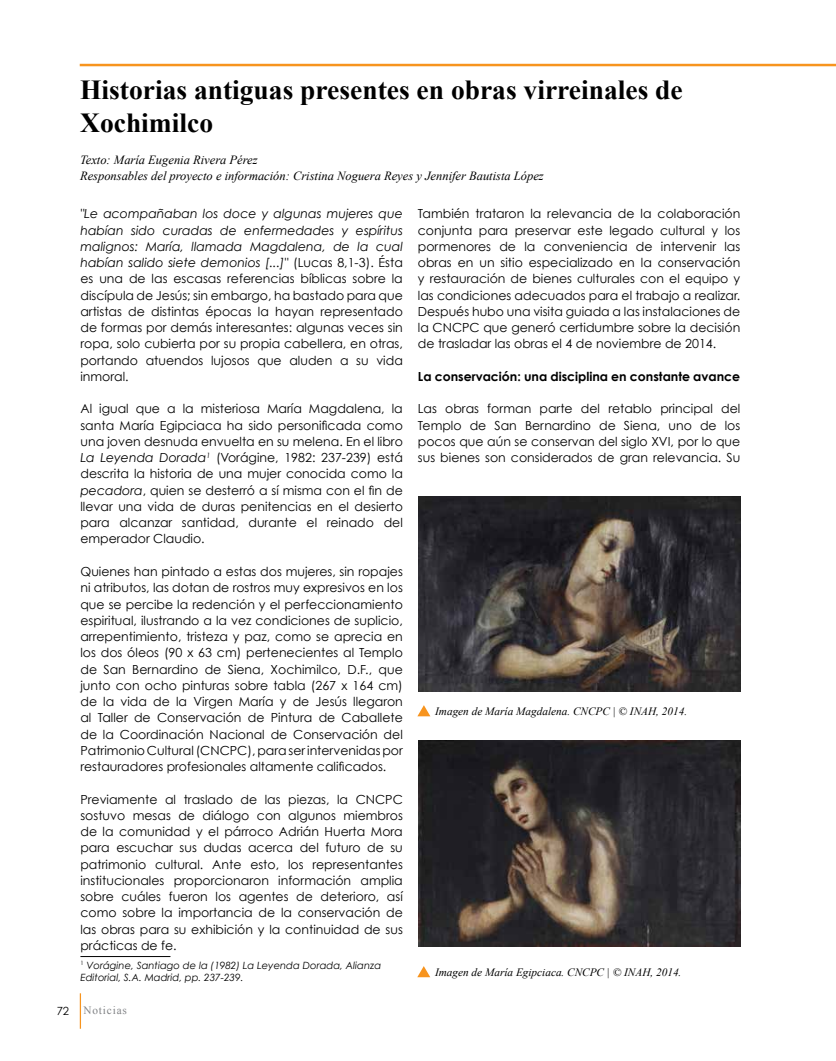
<style>
.page{position:relative;width:836px;height:1061px;background:#fff}
.page>*{position:absolute;margin:0;border:0;box-sizing:border-box;transform-origin:0 0}
.t1{font:700 27.5px/32.5px "Times New Roman";color:#000}
.t2{font:12.5px/16.2px "Century Gothic";color:#000;text-align:justify}
.t3{font:italic 12.5px/16.2px "Times New Roman";color:#000}
.t4{font:700 12.5px "Century Gothic";color:#000}
.t5{font:italic 11.25px "Times New Roman";color:#000}
.t6{font:11.25px "Times New Roman";letter-spacing:.075em;color:#808285}
.t7{font:11.25px "Century Gothic";color:#000}
.t8{font:italic 10px/12px "Century Gothic";color:#000}
.s1{font-style:italic}
</style>
<div class="page">
<hr style="left:80px;top:993px;width:1px;height:36px;background:#f7941e">
<hr style="left:80px;top:64px;width:756px;height:2px;background:#f7941e">
<hr style="left:80px;top:956px;width:90px;height:1px;background:#000">
<img style="left:419px;top:496px;width:322px;height:195px">
<svg style="left:417px;top:705px;width:13px;height:11px"></svg>
<img style="left:418px;top:740px;width:323px;height:207px">
<svg style="left:417px;top:966px;width:13px;height:11px"></svg>
<h1 class="t1" style="left:80px;top:73px;width:604px">Historias antiguas presentes en obras virreinales de<br>Xochimilco</h1>
<p class="t3" style="left:80px;top:151px;width:465px">Texto: María Eugenia Rivera Pérez<br>Responsables del proyecto e información: Cristina Noguera Reyes y Jennifer Bautista López</p>
<p class="t2" style="left:80px;top:206px;width:324px"><span class="s1">"Le acompañaban los doce y algunas mujeres que habían sido curadas de enfermedades y espíritus malignos: María, llamada Magdalena, de la cual habían salido siete demonios [...]"</span> (Lucas 8,1-3). Ésta es una de las escasas referencias bíblicas sobre la discípula de Jesús; sin embargo, ha bastado para que artistas de distintas épocas la hayan representado de formas por demás interesantes: algunas veces sin ropa, solo cubierta por su propia cabellera, en otras, portando atuendos lujosos que aluden a su vida inmoral.</p>
<p class="t2" style="left:80px;top:401px;width:324px">Al igual que a la misteriosa María Magdalena, la santa María Egipciaca ha sido personificada como una joven desnuda envuelta en su melena. En el libro <span class="s1">La Leyenda Dorada</span><sup>1</sup> (Vorágine, 1982: 237-239) está descrita la historia de una mujer conocida como la <span class="s1">pecadora</span>, quien se desterró a sí misma con el fin de llevar una vida de duras penitencias en el desierto para alcanzar santidad, durante el reinado del emperador Claudio.</p>
<p class="t2" style="left:80px;top:563px;width:324px">Quienes han pintado a estas dos mujeres, sin ropajes ni atributos, las dotan de rostros muy expresivos en los que se percibe la redención y el perfeccionamiento espiritual, ilustrando a la vez condiciones de suplicio, arrepentimiento, tristeza y paz, como se aprecia en los dos óleos (90 x 63 cm) pertenecientes al Templo de San Bernardino de Siena, Xochimilco, D.F., que junto con ocho pinturas sobre tabla (267 x 164 cm) de la vida de la Virgen María y de Jesús llegaron al Taller de Conservación de Pintura de Caballete de la Coordinación Nacional de Conservación del Patrimonio Cultural (CNCPC), para ser intervenidas por restauradores profesionales altamente calificados.</p>
<p class="t2" style="left:80px;top:791px;width:324px">Previamente al traslado de las piezas, la CNCPC sostuvo mesas de diálogo con algunos miembros de la comunidad y el párroco Adrián Huerta Mora para escuchar sus dudas acerca del futuro de su patrimonio cultural. Ante esto, los representantes institucionales proporcionaron información amplia sobre cuáles fueron los agentes de deterioro, así como sobre la importancia de la conservación de las obras para su exhibición y la continuidad de sus prácticas de fe.</p>
<p class="t8" style="left:80px;top:959px;width:302px"><sup>1</sup> Vorágine, Santiago de la (1982) La Leyenda Dorada, Alianza<br>Editorial, S.A. Madrid, pp. 237-239.</p>
<p class="t7" style="left:57px;top:1004px;width:14px">72</p>
<p class="t6" style="left:84px;top:1002px;width:45px">Noticias</p>
<p class="t2" style="left:418px;top:206px;width:324px">También trataron la relevancia de la colaboración conjunta para preservar este legado cultural y los pormenores de la conveniencia de intervenir las obras en un sitio especializado en la conservación y restauración de bienes culturales con el equipo y las condiciones adecuados para el trabajo a realizar.<br>Después hubo una visita guiada a las instalaciones de la CNCPC que generó certidumbre sobre la decisión de trasladar las obras el 4 de noviembre de 2014.</p>
<p class="t4" style="left:418px;top:369px;width:324px">La conservación: una disciplina en constante avance</p>
<p class="t2" style="left:418px;top:401px;width:324px">Las obras forman parte del retablo principal del Templo de San Bernardino de Siena, uno de los pocos que aún se conservan del siglo XVI, por lo que sus bienes son considerados de gran relevancia. Su</p>
<p class="t5" style="left:435px;top:703px;width:253px">Imagen de María Magdalena. CNCPC | © INAH, 2014.</p>
<p class="t5" style="left:435px;top:964px;width:248px">Imagen de María Egipciaca. CNCPC | © INAH, 2014.</p>
</div>
